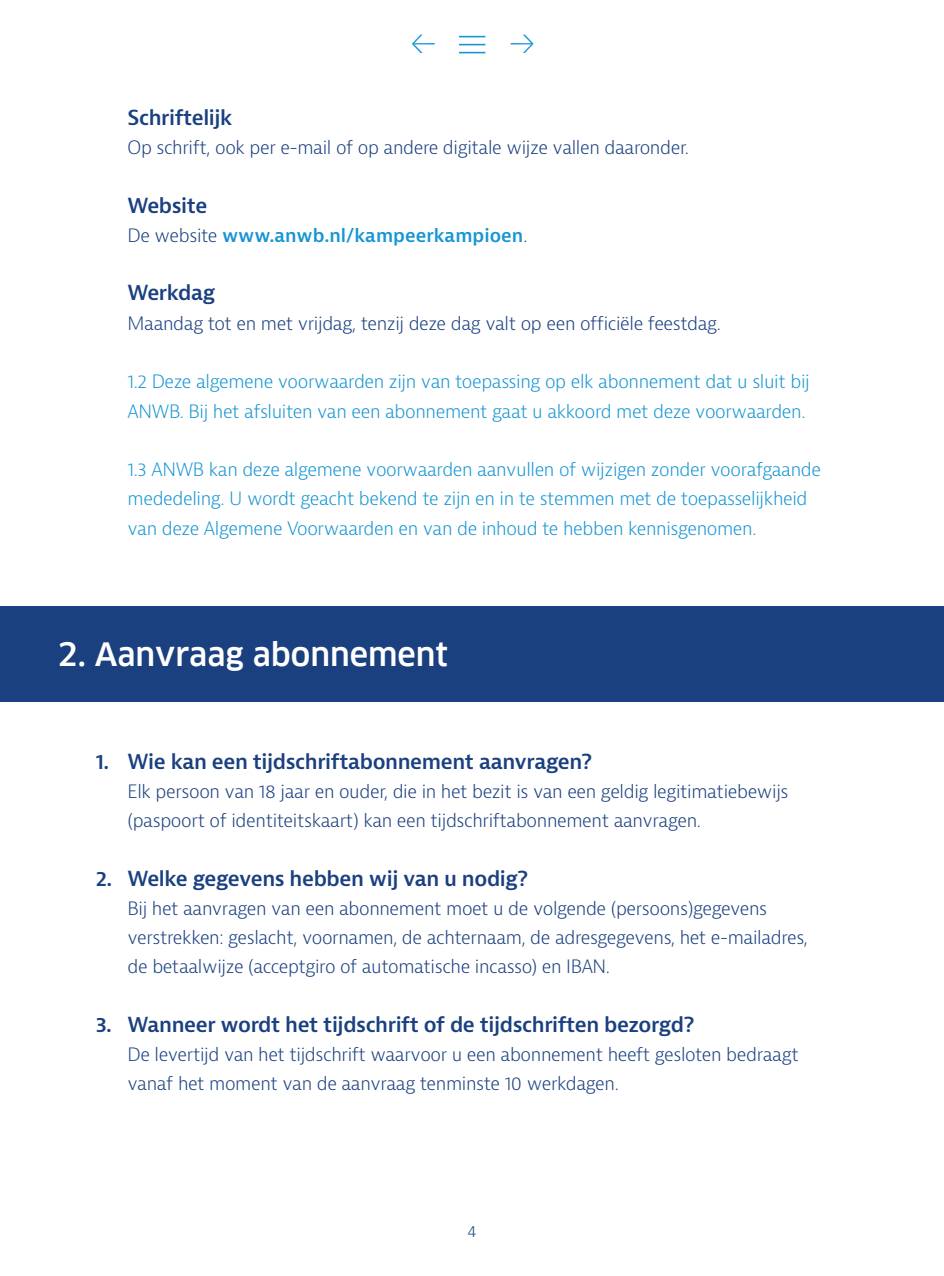
<style>
.page{position:relative;width:944px;height:1276px;background:#fff}
.page>*{position:absolute;margin:0;border:0;box-sizing:border-box;transform-origin:0 0}
.t1{font:500 31.5px "Clan Pro";color:#fff}
.t2{font:300 26.78px "Bernina Sans";color:#1795d3}
.t3{font:600 20.25px "Bernina Sans";letter-spacing:-.02em;color:#1b4080}
.t4{font:300 18px/29.2px "Bernina Sans";letter-spacing:-.02em;color:#1b4080}
.t5{font:300 18px/29.2px "Bernina Sans";letter-spacing:-.02em;color:#1795d3}
.t6{font:600 18px "Bernina Sans";color:#1795d3}
.t7{font:300 15.75px "Bernina Sans";color:#1b4080}
.s1{font-weight:300;color:#1b4080}
</style>
<div class="page">
<svg style="left:459px;top:52px;width:26px;height:1px"></svg>
<svg style="left:459px;top:44px;width:26px;height:1px"></svg>
<svg style="left:459px;top:36px;width:26px;height:1px"></svg>
<div style="left:0;top:606px;width:944px;height:96px;background:#1b4080"></div>
<h2 class="t2" style="left:410px;top:26px;width:28px">←</h2>
<h2 class="t2" style="left:509px;top:26px;width:28px">→</h2>
<p class="t3" style="left:128px;top:104px;width:106px">Schriftelijk</p>
<p class="t4" style="left:128px;top:133px;width:563px">Op schrift, ook per e-mail of op andere digitale wijze vallen daaronder.</p>
<p class="t3" style="left:128px;top:192px;width:81px">Website</p>
<p class="t6" style="left:128px;top:224px;width:401px"><span class="s1">De website</span> www.anwb.nl/kampeerkampioen<span class="s1">.</span></p>
<p class="t3" style="left:128px;top:280px;width:89px">Werkdag</p>
<p class="t4" style="left:128px;top:309px;width:595px">Maandag tot en met vrijdag, tenzij deze dag valt op een officiële feestdag.</p>
<p class="t5" style="left:128px;top:367px;width:684px">1.2 Deze algemene voorwaarden zijn van toepassing op elk abonnement dat u sluit bij<br>ANWB. Bij het afsluiten van een abonnement gaat u akkoord met deze voorwaarden.</p>
<p class="t5" style="left:128px;top:455px;width:695px">1.3 ANWB kan deze algemene voorwaarden aanvullen of wijzigen zonder voorafgaande mededeling. U wordt geacht bekend te zijn en in te stemmen met de toepasselijkheid van deze Algemene Voorwaarden en van de inhoud te hebben kennisgenomen.</p>
<h1 class="t1" style="left:57px;top:636px;width:392px">2. Aanvraag abonnement</h1>
<p class="t3" style="left:96px;top:748px;width:498px">1. Wie kan een tijdschriftabonnement aanvragen?</p>
<p class="t4" style="left:128px;top:777px;width:662px">Elk persoon van 18 jaar en ouder, die in het bezit is van een geldig legitimatiebewijs (paspoort of identiteitskaart) kan een tijdschriftabonnement aanvragen.</p>
<p class="t3" style="left:96px;top:865px;width:434px">2. Welke gegevens hebben wij van u nodig?</p>
<p class="t4" style="left:128px;top:894px;width:682px">Bij het aanvragen van een abonnement moet u de volgende (persoons)gegevens verstrekken: geslacht, voornamen, de achternaam, de adresgegevens, het e-mailadres, de betaalwijze (acceptgiro of automatische incasso) en IBAN.</p>
<p class="t3" style="left:96px;top:1011px;width:600px">3. Wanneer wordt het tijdschrift of de tijdschriften bezorgd?</p>
<p class="t4" style="left:128px;top:1040px;width:673px">De levertijd van het tijdschrift waarvoor u een abonnement heeft gesloten bedraagt vanaf het moment van de aanvraag tenminste 10 werkdagen.</p>
<p class="t7" style="left:467px;top:1220px;width:11px">4</p>
</div>
